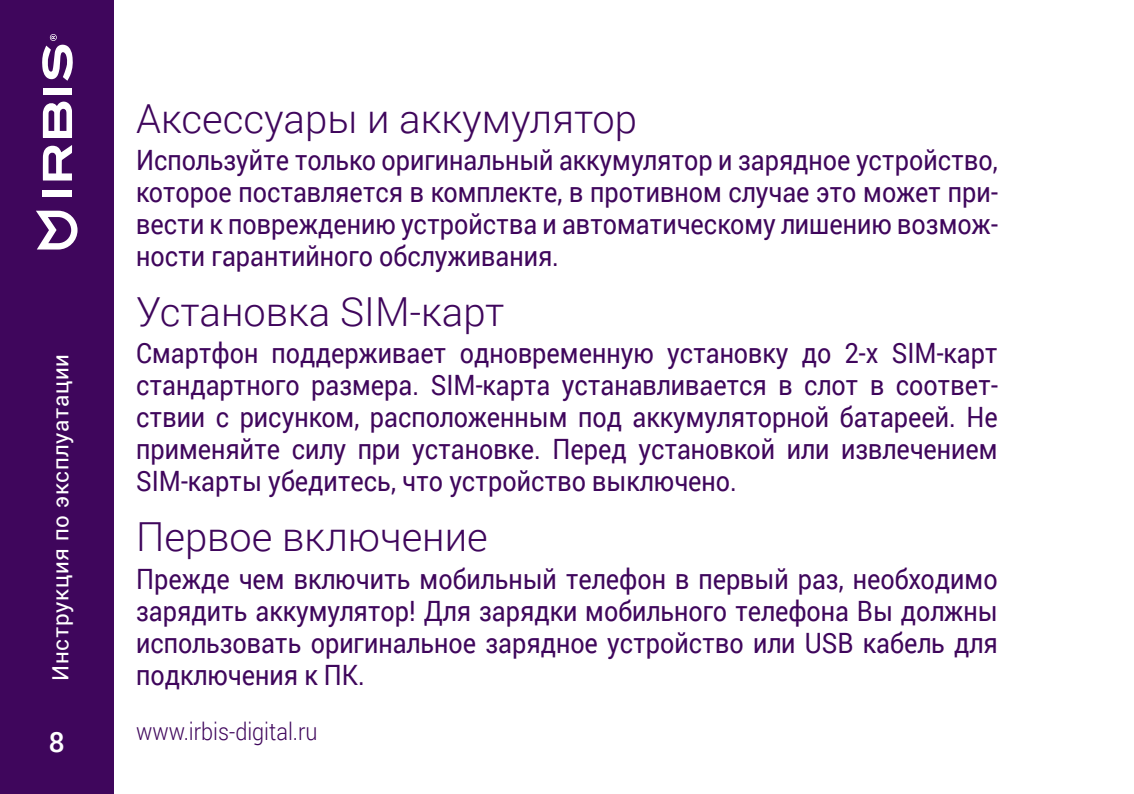
<style>
.page{position:relative;width:1134px;height:794px;background:#fff}
.page>*{position:absolute;margin:0;border:0;box-sizing:border-box;transform-origin:0 0}
.t1{font:300 40px "Roboto";color:#3f065c}
.t2{font:28px/32px "Roboto";color:#3f065c;text-align:justify;scale:.9 1}
.t3{font:500 28px "Roboto";color:#fff}
.t4{font:300 24px "Roboto";color:#3f065c;scale:.9 1}
.t5{font:22.4px "Roboto";letter-spacing:.03em;color:#fff}
</style>
<div class="page">
<div style="left:0;top:0;width:113px;height:794px;background:#3f065c"></div>
<svg style="left:36px;top:211px;width:42px;height:38px"></svg>
<svg style="left:43px;top:101px;width:29px;height:37px"></svg>
<svg style="left:43px;top:145px;width:29px;height:35px"></svg>
<div style="left:43px;top:190px;width:29px;height:7px;background:#fff"></div>
<div style="left:43px;top:88px;width:29px;height:7px;background:#fff"></div>
<div style="left:50px;top:34px;width:7px;height:7px;background:#c2b0cb;border-radius:50%"></div>
<svg style="left:42px;top:35px;width:31px;height:46px"></svg>
<p class="t5" style="left:45px;top:680px;width:328px;rotate:-90deg">Инструкция по эксплуатации</p>
<h1 class="t1" style="left:136px;top:91px;width:503px">Аксессуары и аккумулятор</h1>
<p class="t2" style="left:136px;top:143px;width:959px">Используйте только оригинальный аккумулятор и зарядное устройство, которое поставляется в комплекте, в противном случае это может при&shy;вести к повреждению устройства и автоматическому лишению возмож&shy;ности гарантийного обслуживания.</p>
<h1 class="t1" style="left:136px;top:284px;width:370px">Установка SIM-карт</h1>
<p class="t2" style="left:136px;top:336px;width:959px">Смартфон поддерживает одновременную установку до 2-х SIM-карт стандартного размера. SIM-карта устанавливается в слот в соответ&shy;ствии с рисунком, расположенным под аккумуляторной батареей. Не применяйте силу при установке. Перед установкой или извлечением SIM-карты убедитесь, что устройство выключено.</p>
<h1 class="t1" style="left:136px;top:509px;width:353px">Первое включение</h1>
<p class="t2" style="left:136px;top:561px;width:959px">Прежде чем включить мобильный телефон в первый раз, необходимо зарядить аккумулятор! Для зарядки мобильного телефона Вы должны использовать оригинальное зарядное устройство или USB кабель для подключения к ПК.</p>
<p class="t3" style="left:49px;top:722px;width:17px">8</p>
<p class="t4" style="left:136px;top:714px;width:203px">www.irbis-digital.ru</p>
</div>
